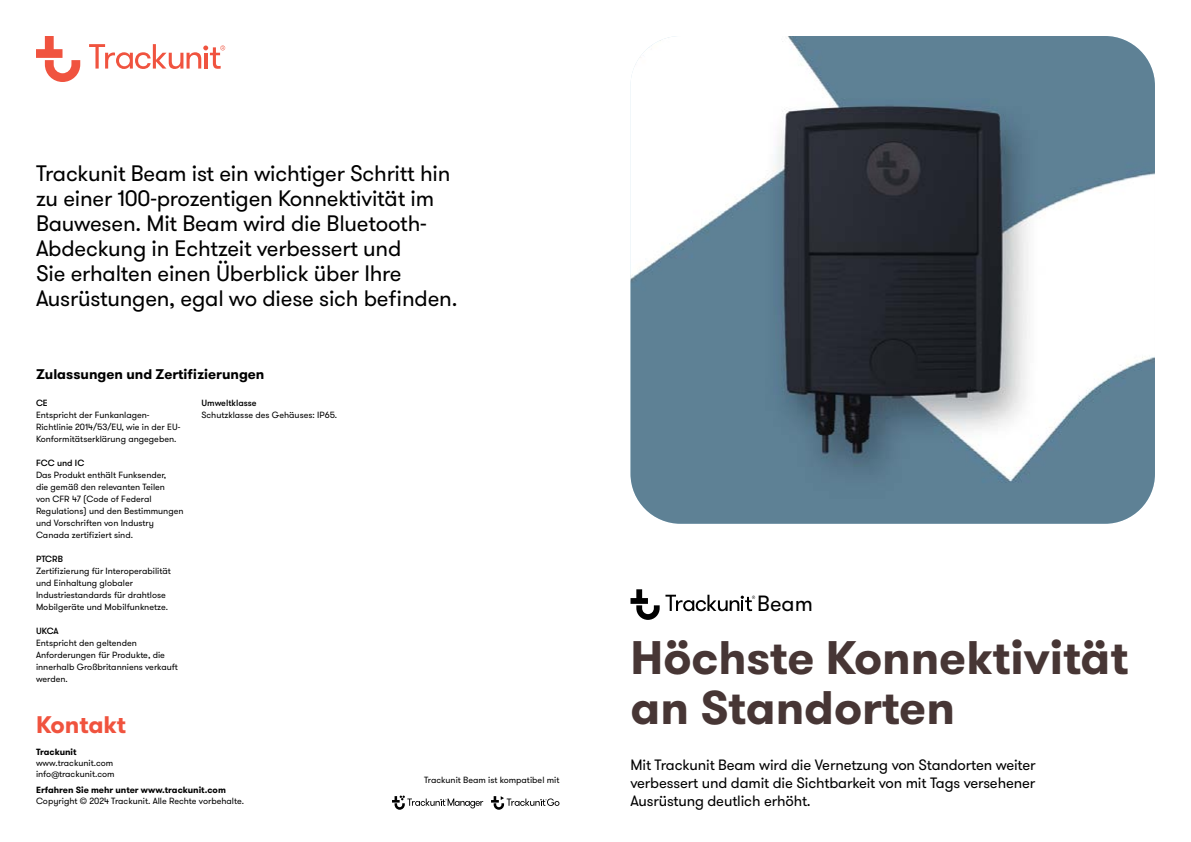
<style>
.page{position:relative;width:1191px;height:842px;background:#fff}
.page>*{position:absolute;margin:0;border:0;box-sizing:border-box;transform-origin:0 0}
.t1{font:700 47px/50px "GT Walsheim";color:#473635}
.t2{font:700 24px "GT Walsheim";color:#f0533e}
.t3{font:22.4px/25px "GT Walsheim";letter-spacing:-.01em;color:#000}
.t4{font:22.1px "GT Walsheim";color:#000}
.t5{font:15px/18px "GT Walsheim";letter-spacing:-.01em;color:#000;text-align:justify}
.t6{font:700 14px "GT Walsheim";color:#000}
.t7{font:9px/12px "GT Walsheim";color:#000}
.t8{font:700 9px "GT Walsheim";color:#000}
.t9{font:500 9px "GT Walsheim";color:#000}
</style>
<div class="page">
<svg style="left:630px;top:589px;width:29px;height:31px"></svg>
<svg style="left:665px;top:595px;width:90px;height:16px"></svg>
<svg style="left:392px;top:795px;width:91px;height:15px"></svg>
<img style="left:630px;top:36px;width:525px;height:488px">
<svg style="left:36px;top:36px;width:44px;height:46px"></svg>
<svg style="left:89px;top:44px;width:136px;height:25px"></svg>
<svg style="left:491px;top:796px;width:68px;height:14px"></svg>
<p class="t3" style="left:36px;top:161px;width:423px">Trackunit Beam ist ein wichtiger Schritt hin zu einer 100-prozentigen Konnektivität im Bauwesen. Mit Beam wird die Bluetooth-Abdeckung in Echtzeit verbessert und<br>Sie erhalten einen Überblick über Ihre Ausrüstungen, egal wo diese sich befinden.</p>
<h3 class="t6" style="left:36px;top:365px;width:230px">Zulassungen und Zertifizierungen</h3>
<p class="t9" style="left:36px;top:397px;width:13px">CE</p>
<p class="t7" style="left:36px;top:409px;width:146px">Entspricht der Funkanlagen-<br>Richtlinie 2014/53/EU, wie in der EU-<br>Konformitätserklärung angegeben.</p>
<p class="t9" style="left:36px;top:457px;width:50px">FCC und IC</p>
<p class="t7" style="left:36px;top:469px;width:149px">Das Produkt enthält Funksender,<br>die gemäß den relevanten Teilen<br>von CFR 47 (Code of Federal<br>Regulations) und den Bestimmungen und Vorschriften von Industry<br>Canada zertifiziert sind.</p>
<p class="t9" style="left:36px;top:553px;width:29px">PTCRB</p>
<p class="t7" style="left:36px;top:565px;width:136px">Zertifizierung für Interoperabilität und Einhaltung globaler Industriestandards für drahtlose Mobilgeräte und Mobilfunknetze.</p>
<p class="t9" style="left:36px;top:625px;width:24px">UKCA</p>
<p class="t7" style="left:36px;top:637px;width:143px">Entspricht den geltenden<br>Anforderungen für Produkte, die innerhalb Großbritanniens verkauft werden.</p>
<p class="t9" style="left:201px;top:397px;width:57px">Umweltklasse</p>
<p class="t7" style="left:201px;top:409px;width:137px">Schutzklasse des Gehäuses: IP65.</p>
<h2 class="t2" style="left:36px;top:709px;width:92px">Kontakt</h2>
<p class="t8" style="left:36px;top:746px;width:42px">Trackunit</p>
<p class="t7" style="left:36px;top:758px;width:80px;line-height:10.8px">www.trackunit.com info@trackunit.com</p>
<p class="t8" style="left:36px;top:784px;width:191px">Erfahren Sie mehr unter www.trackunit.com</p>
<p class="t7" style="left:36px;top:795px;width:209px">Copyright © 2024 Trackunit. Alle Rechte vorbehalte.</p>
<p class="t7" style="left:424px;top:774px;width:137px">Trackunit Beam ist kompatibel mit</p>
<h3 class="t4" style="left:757px;top:590px;width:57px">Beam</h3>
<h1 class="t1" style="left:630px;top:633px;width:499px">Höchste Konnektivität an Standorten</h1>
<h3 class="t5" style="left:630px;top:756px;width:406px">Mit Trackunit Beam wird die Vernetzung von Standorten weiter verbessert und damit die Sichtbarkeit von mit Tags versehener Ausrüstung deutlich erhöht.</h3>
</div>
